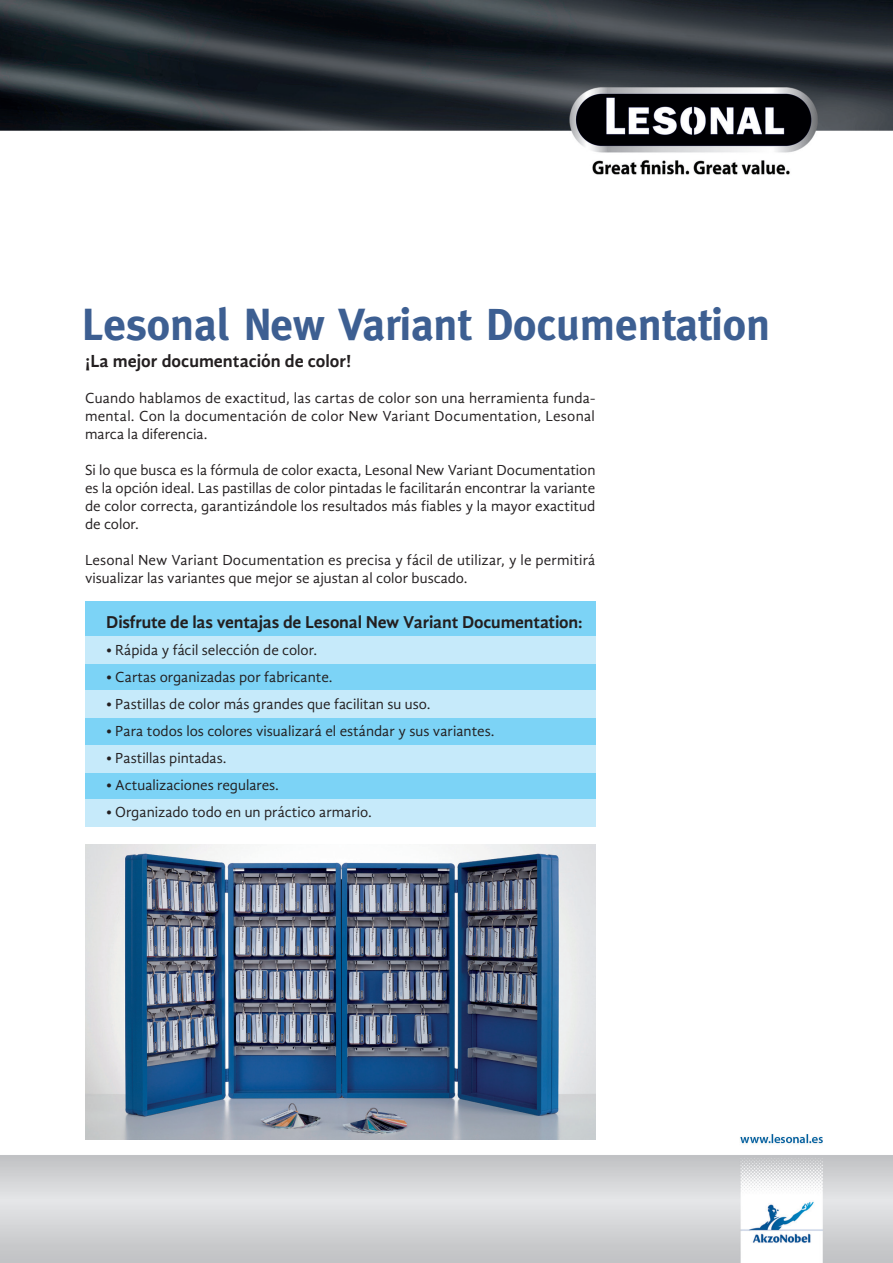
<style>
.page{position:relative;width:893px;height:1263px;background:#fff}
.page>*{position:absolute;margin:0;border:0;box-sizing:border-box;transform-origin:0 0}
.titol_gran{font:700 45px "Meta";color:#3d5f92}
.titolets{font:700 18px "Gandhi Sans";color:#231f20}
.titolets-2{font:700 17.7px "Gandhi Sans";letter-spacing:-.01em;color:#231f20}
.text{font:15px/18px "Gandhi Sans";color:#231f20;text-align:justify}
</style>
<div class="page">
<img style="left:0;top:0;width:893px;height:1263px">
<div style="left:85px;top:601px;width:510px;height:225px;background:#7cd3f6"></div>
<div style="left:85px;top:637px;width:510px;height:27px;background:#c6eafa"></div>
<div style="left:85px;top:691px;width:510px;height:27px;background:#c6eafa"></div>
<div style="left:85px;top:745px;width:510px;height:27px;background:#c6eafa"></div>
<div style="left:85px;top:799px;width:510px;height:27px;background:#c6eafa"></div>
<img style="left:85px;top:844px;width:510px;height:296px">
<p class="titol_gran" style="left:82px;top:299px;width:690px">Lesonal New Variant Documentation</p>
<p class="titolets" style="left:85px;top:351px;width:268px">¡La mejor documentación de color!</p>
<p class="text" style="left:85px;top:389px;width:512px">Cuando hablamos de exactitud, las cartas de color son una herramienta funda&shy;mental. Con la documentación de color New Variant Documentation, Lesonal marca la diferencia.</p>
<p class="text" style="left:85px;top:461px;width:512px">Si lo que busca es la fórmula de color exacta, Lesonal New Variant Documentation es la opción ideal. Las pastillas de color pintadas le facilitarán encontrar la variante de color correcta, garantizándole los resultados más fiables y la mayor exactitud de color.</p>
<p class="text" style="left:85px;top:551px;width:512px">Lesonal New Variant Documentation es precisa y fácil de utilizar, y le permitirá visualizar las variantes que mejor se ajustan al color buscado.</p>
<p class="titolets-2" style="left:106px;top:612px;width:478px">Disfrute de las ventajas de Lesonal New Variant Documentation:</p>
<p class="text" style="left:106px;top:641px;width:212px">• Rápida y fácil selección de color.</p>
<p class="text" style="left:106px;top:668px;width:228px">• Cartas organizadas por fabricante.</p>
<p class="text" style="left:106px;top:695px;width:326px">• Pastillas de color más grandes que facilitan su uso.</p>
<p class="text" style="left:106px;top:722px;width:390px">• Para todos los colores visualizará el estándar y sus variantes.</p>
<p class="text" style="left:106px;top:749px;width:122px">• Pastillas pintadas.</p>
<p class="text" style="left:106px;top:776px;width:174px">• Actualizaciones regulares.</p>
<p class="text" style="left:106px;top:803px;width:267px">• Organizado todo en un práctico armario.</p>
</div>
